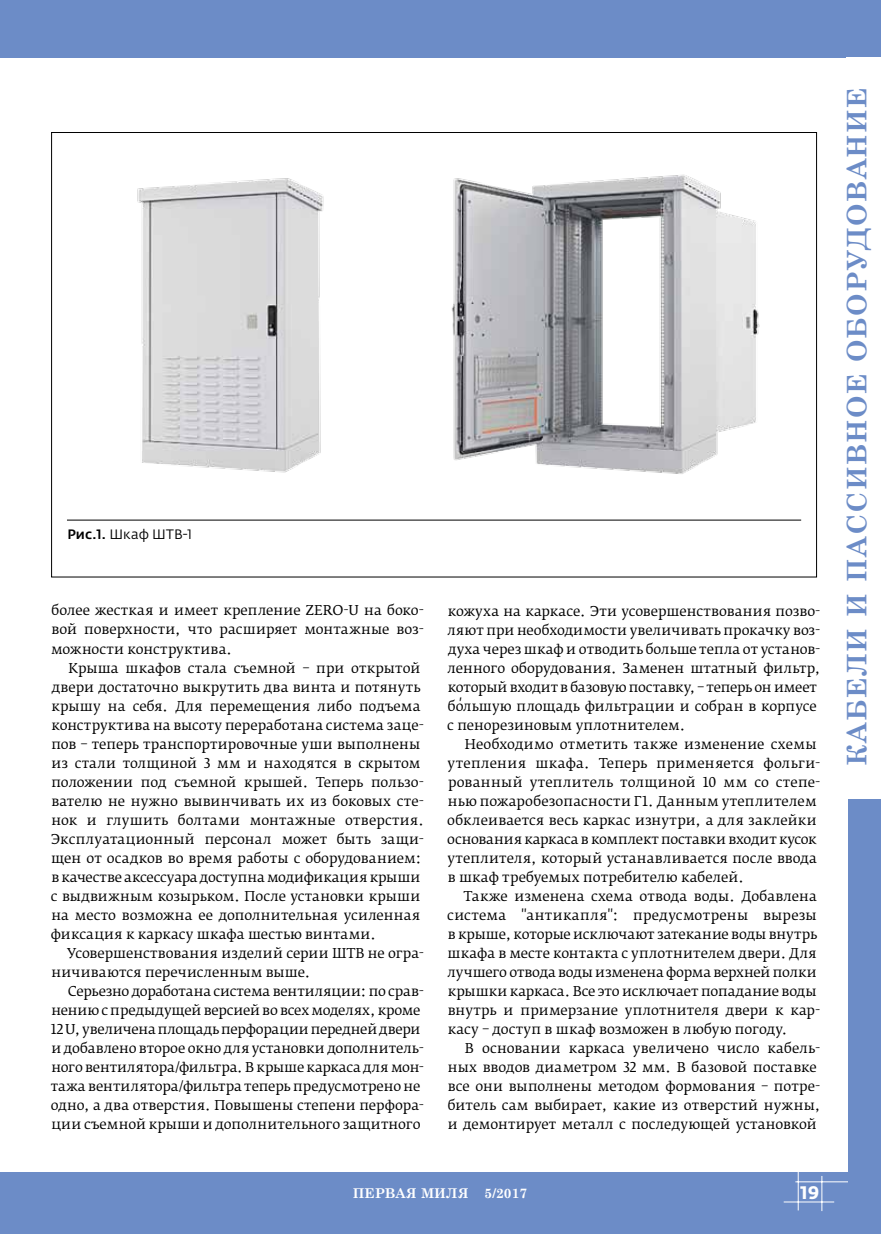
<style>
.page{position:relative;width:881px;height:1234px;background:#fff}
.page>*{position:absolute;margin:0;border:0;box-sizing:border-box;transform-origin:0 0}
.t1{font:700 27px "Century Schoolbook";letter-spacing:.05em;color:#6c8cc7}
.t2{font:700 18px "Fedra Sans Pro";color:#fff}
.t3{font:13.5px/19px "Fedra Serif B Pro";color:#000}
.t4{font:700 13.5px "Century Schoolbook";color:#fff}
.t5{font:13.5px "Fedra Sans Pro";letter-spacing:.015em;color:#000}
.s1{font-weight:500}
</style>
<div class="page">
<div style="left:0;top:0;width:880px;height:57px;background:#6c8cc7"></div>
<div style="left:0;top:1172px;width:880px;height:61px;background:#6c8cc7"></div>
<hr style="left:783px;top:1201px;width:50px;height:1px;background:#fff">
<hr style="left:797px;top:1171px;width:1px;height:39px;background:#fff">
<hr style="left:821px;top:1175px;width:1px;height:35px;background:#fff">
<hr style="left:795px;top:1181px;width:85px;height:1px;background:#fff">
<div style="left:847px;top:0;width:33px;height:1233px;background:#6c8cc7"></div>
<div style="left:846px;top:57px;width:34px;height:741px;background:#fff"></div>
<hr style="left:67px;top:519px;width:733px;height:1px;background:#000">
<img style="left:137px;top:174px;width:623px;height:300px">
<p class="t5" style="left:67px;top:526px;width:126px"><span class="s1">Рис.1.</span> Шкаф ШТВ-1</p>
<p class="t3" style="left:51px;top:601px;width:374px;text-align:justify">более жесткая и имеет крепление ZERO-U на боко&shy;вой поверхности, что расширяет монтажные воз&shy;можности конструктива.</p>
<p class="t3" style="left:51px;top:658px;width:374px;text-indent:18px">Крыша шкафов стала съемной – при открытой двери достаточно выкрутить два винта и потянуть крышу на себя. Для перемещения либо подъема конструктива на высоту переработана система заце&shy;пов – теперь транспортировочные уши выполнены из стали толщиной 3 мм и находятся в скрытом положении под съемной крышей. Теперь пользо&shy;вателю не нужно вывинчивать их из боковых сте&shy;нок и глушить болтами монтажные отверстия.<br>Эксплуатационный персонал может быть защи&shy;щен от осадков во время работы с оборудованием: в качестве аксессуара доступна модификация крыши с выдвижным козырьком. После установки крыши на место возможна ее дополнительная усиленная фиксация к каркасу шкафа шестью винтами.</p>
<p class="t3" style="left:51px;top:943px;width:374px;text-indent:16px">Усовершенствования изделий серии ШТВ не огра&shy;ничиваются перечисленным выше.</p>
<p class="t3" style="left:51px;top:981px;width:374px;text-indent:17px">Серьезно доработана система вентиляции: по срав&shy;нению с предыдущей версией во всех моделях, кроме 12 U, увеличена площадь перфорации передней двери и добавлено второе окно для установки дополнитель&shy;ного вентилятора/фильтра. В крыше каркаса для мон&shy;тажа вентилятора/фильтра теперь предусмотрено не одно, а два отверстия. Повышены степени перфора&shy;ции съемной крыши и дополнительного защитного</p>
<p class="t3" style="left:447px;top:601px;width:374px">кожуха на каркасе. Эти усовершенствования позво&shy;ляют при необходимости увеличивать прокачку воз&shy;духа через шкаф и отводить больше тепла от установ&shy;ленного оборудования. Заменен штатный фильтр, который входит в базовую поставку, – теперь он имеет бо'льшую площадь фильтрации и собран в корпусе с пенорезиновым уплотнителем.</p>
<p class="t3" style="left:447px;top:734px;width:374px;text-indent:17px">Необходимо отметить также изменение схемы утепления шкафа. Теперь применяется фольги&shy;рованный утеплитель толщиной 10 мм со степе&shy;нью пожаробезопасности Г1. Данным утеплителем обклеивается весь каркас изнутри, а для заклейки основания каркаса в комплект поставки входит кусок утеплителя, который устанавливается после ввода в шкаф требуемых потребителю кабелей.</p>
<p class="t3" style="left:447px;top:886px;width:374px;text-indent:16px">Также изменена схема отвода воды. Добавлена система "антикапля": предусмотрены вырезы в крыше, которые исключают затекание воды внутрь шкафа в месте контакта с уплотнителем двери. Для лучшего отвода воды изменена форма верхней полки крышки каркаса. Все это исключает попадание воды внутрь и примерзание уплотнителя двери к кар&shy;касу – доступ в шкаф возможен в любую погоду.</p>
<p class="t3" style="left:447px;top:1038px;width:374px;text-indent:17px">В основании каркаса увеличено число кабель&shy;ных вводов диаметром 32 мм. В базовой поставке все они выполнены методом формования – потре&shy;битель сам выбирает, какие из отверстий нужны, и демонтирует металл с последующей установкой</p>
<p class="t4" style="left:352px;top:1181px;width:176px">ПЕРВАЯ МИЛЯ 5/2017</p>
<h2 class="t2" style="left:800px;top:1180px;width:20px">19</h2>
<h1 class="t1" style="left:835px;top:765px;width:680px;rotate:-90deg">Кабели и пассивное оборудование</h1>
</div>
